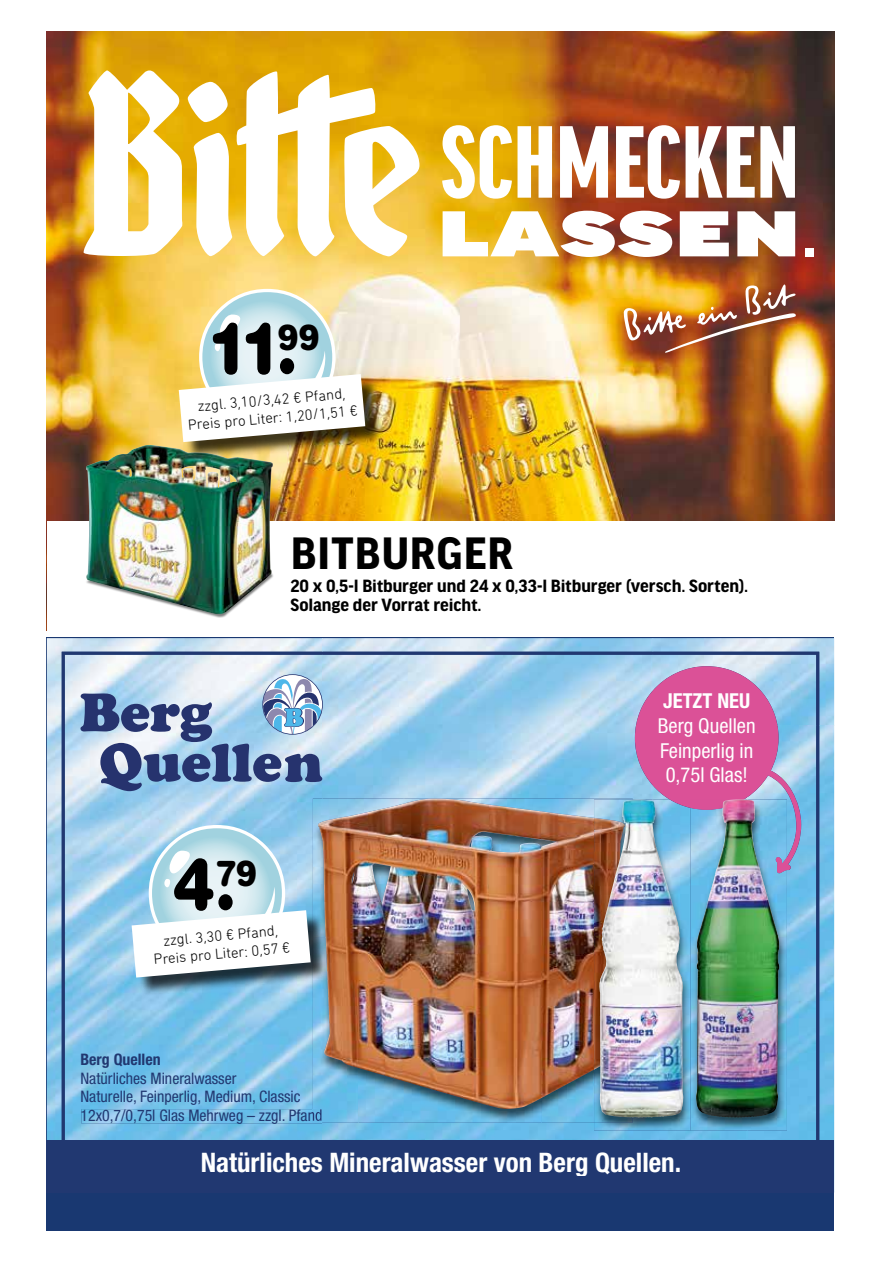
<style>
.page{position:relative;width:881px;height:1263px;background:#fff}
.page>*{position:absolute;margin:0;border:0;box-sizing:border-box;transform-origin:0 0}
.t1{font:900 109.35px "Hvspnt Good Headline Pro Comp";letter-spacing:.01em;color:#fff;scale:1.2 1}
.t2{font:900 72px "Helvetica Rounded LT Std";color:#000;scale:.88 1}
.t3{font:68.85px "Tjjcpk Good Headline Pro Extd Ultra";letter-spacing:.01em;color:#fff;scale:1.2 1}
.t4{font:700 48.3px "Qffxcj Good Headline Pro";letter-spacing:.02em;color:#000}
.t5{font:700 condensed 26.85px "Pcgwkv Helvetica Neue LT Std";color:#fff}
.t6{font:condensed 20.55px/24.8px "Ryvkwb Helvetica Neue LT Std";color:#fff;text-align:justify}
.t7{font:700 condensed 20.55px "Pcgwkv Helvetica Neue LT Std";color:#fff}
.t8{font:700 18.9px/19.6px "Qffxcj Good Headline Pro";color:#000}
.t9{font:condensed 15.9px/18.5px "Ryvkwb Helvetica Neue LT Std";color:#213871}
.t10{font:700 condensed 15.9px "Pcgwkv Helvetica Neue LT Std";color:#213871}
.t11{font:300 15px/18px "DIN Next Rounded LT Pro";color:#000;text-align:center}
.s1{font-family:"Qffxcj Good Headline Pro";font-weight:700}
</style>
<div class="page">
<img style="left:47px;top:32px;width:786px;height:489px">
<div style="left:85px;top:555px;width:189px;height:63px;background:#000;opacity:.5"></div>
<img style="left:86px;top:445px;width:187px;height:169px">
<svg style="left:84px;top:69px;width:335px;height:190px"></svg>
<img style="left:623px;top:284px;width:172px;height:69px">
<div style="left:47px;top:638px;width:786px;height:593px;background:#193871"></div>
<img style="left:47px;top:638px;width:275px;height:502px">
<img style="left:322px;top:638px;width:330px;height:14px">
<img style="left:652px;top:638px;width:181px;height:87px">
<img style="left:819px;top:725px;width:14px;height:415px">
<div style="left:47px;top:1140px;width:786px;height:52px;background:#213871"></div>
<svg style="left:62px;top:652px;width:756px;height:488px;background:#90c1e2"></svg>
<img style="left:313px;top:798px;width:5px;height:115px">
<img style="left:313px;top:996px;width:45px;height:127px">
<img style="left:358px;top:1109px;width:45px;height:14px">
<img style="left:541px;top:1109px;width:53px;height:14px">
<img style="left:403px;top:1109px;width:138px;height:14px">
<img style="left:313px;top:1109px;width:8px;height:14px">
<img style="left:318px;top:798px;width:276px;height:311px">
<img style="left:594px;top:799px;width:192px;height:332px">
<img style="left:594px;top:799px;width:38px;height:324px">
<img style="left:594px;top:818px;width:5px;height:252px">
<img style="left:599px;top:800px;width:84px;height:318px">
<div style="left:634px;top:666px;width:144px;height:144px;background:#db5197;border-radius:50%"></div>
<img style="left:690px;top:810px;width:1px;height:320px">
<img style="left:690px;top:799px;width:53px;height:11px">
<svg style="left:749px;top:765px;width:53px;height:108px;background:#a3a6d1"></svg>
<img style="left:778px;top:857px;width:8px;height:16px">
<img style="left:695px;top:800px;width:83px;height:318px">
<div style="left:134px;top:913px;width:195px;height:83px;background:#000;opacity:.75"></div>
<svg style="left:132px;top:825px;width:178px;height:152px;background:#cce2eb"></svg>
<div style="left:181px;top:377px;width:202px;height:84px;background:#000;opacity:.75"></div>
<svg style="left:179px;top:289px;width:186px;height:153px"></svg>
<h1 class="t1" style="left:441px;top:108px;width:299px">SCHMECKEN</h1>
<h2 class="t2" style="left:210px;top:302px;width:125px">11.<sup>99</sup></h2>
<p class="t11" style="left:186px;top:398px;width:171px;rotate:-5deg">zzgl. 3,10/3,42 € Pfand,<br>Preis pro Liter: 1,20/1,51 €</p>
<h3 class="t3" style="left:437px;top:200px;width:319px">LASSEN<span class="s1">.</span></h3>
<h3 class="t4" style="left:290px;top:531px;width:224px">BITBURGER</h3>
<p class="t8" style="left:290px;top:576px;width:459px">20 x 0,5-l Bitburger und 24 x 0,33-l Bitburger (versch. Sorten).<br>Solange der Vorrat reicht.</p>
<h2 class="t2" style="left:172px;top:838px;width:97px">4.<sup>79</sup></h2>
<p class="t11" style="left:151px;top:932px;width:138px;rotate:-5deg">zzgl. 3,30 € Pfand,<br>Preis pro Liter: 0,57 €</p>
<p class="t10" style="left:80px;top:1050px;width:82px">Berg Quellen</p>
<p class="t9" style="left:80px;top:1069px;width:243px">Natürliches Mineralwasser<br>Naturelle, Feinperlig, Medium, Classic<br>12x0,7/0,75l Glas Mehrweg – zzgl. Pfand</p>
<p class="t7" style="left:663px;top:688px;width:88px">JETZT NEU</p>
<p class="t6" style="left:657px;top:713px;width:99px">Berg Quellen Feinperlig in 0,75l Glas!</p>
<h3 class="t5" style="left:201px;top:1146px;width:482px">Natürliches Mineralwasser von Berg Quellen.</h3>
</div>
